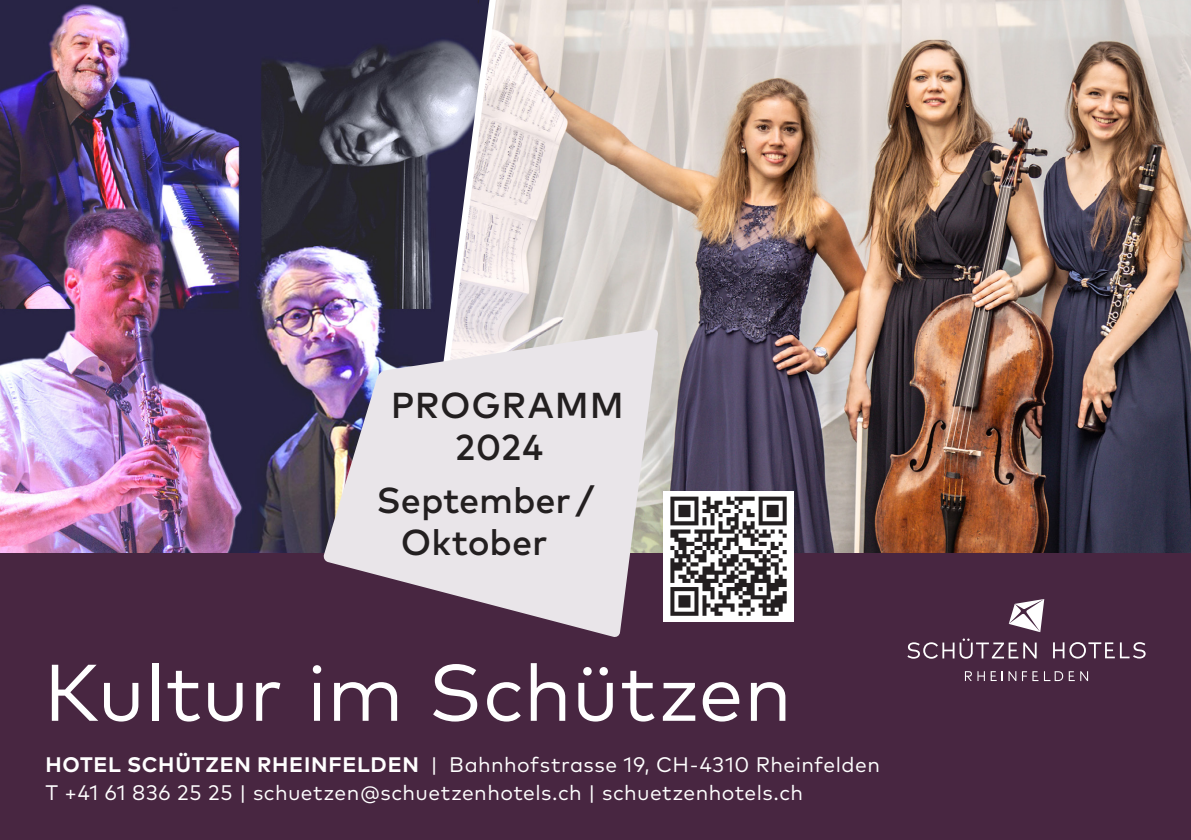
<style>
.page{position:relative;width:1191px;height:840px;background:#fff}
.page>*{position:absolute;margin:0;border:0;box-sizing:border-box;transform-origin:0 0}
.titel{font:80px "Mark OT";color:#fff}
.gs_rhombus{font:500 36px/42px "Mark OT";color:#231f20}
.gs_rhombus-2{font:500 36px/42px "Mark OT";letter-spacing:.02em;color:#231f20;text-align:center}
.gs{font:21px/28px "Mark OT";letter-spacing:.02em;color:#fff}
.s1{font-weight:700}
</style>
<div class="page">
<img style="left:497px;top:0;width:694px;height:553px">
<img style="left:0;top:0;width:413px;height:553px">
<svg style="left:413px;top:0;width:84px;height:328px"></svg>
<div style="left:0;top:553px;width:1191px;height:286px;background:#482641"></div>
<svg style="left:1008px;top:599px;width:36px;height:33px"></svg>
<svg style="left:907px;top:638px;width:129px;height:20px"></svg>
<svg style="left:1053px;top:642px;width:92px;height:16px"></svg>
<svg style="left:1002px;top:671px;width:14px;height:9px"></svg>
<svg style="left:1080px;top:671px;width:8px;height:9px"></svg>
<svg style="left:1044px;top:671px;width:30px;height:9px"></svg>
<svg style="left:1022px;top:671px;width:16px;height:9px"></svg>
<svg style="left:965px;top:671px;width:31px;height:9px"></svg>
<div style="left:663px;top:490px;width:131px;height:131px;background:#fff"></div>
<svg style="left:670px;top:496px;width:116px;height:119px"></svg>
<svg style="left:323px;top:328px;width:335px;height:309px;fill:#e9e5e9"></svg>
<p class="gs_rhombus-2" style="left:391px;top:383px;width:234px">PROGRAMM<br>2024</p>
<p class="gs_rhombus" style="left:401px;top:478px;width:194px;text-indent:-24px">September /<br>Oktober</p>
<p class="titel" style="left:44px;top:643px;width:749px">Kultur im Schützen</p>
<p class="gs" style="left:45px;top:750px;width:836px"><span class="s1">HOTEL SCHÜTZEN RHEINFELDEN</span> | Bahnhofstrasse 19, CH-4310 Rheinfelden<br>T +41 61 836 25 25 | schuetzen@schuetzenhotels.ch | schuetzenhotels.ch</p>
</div>
